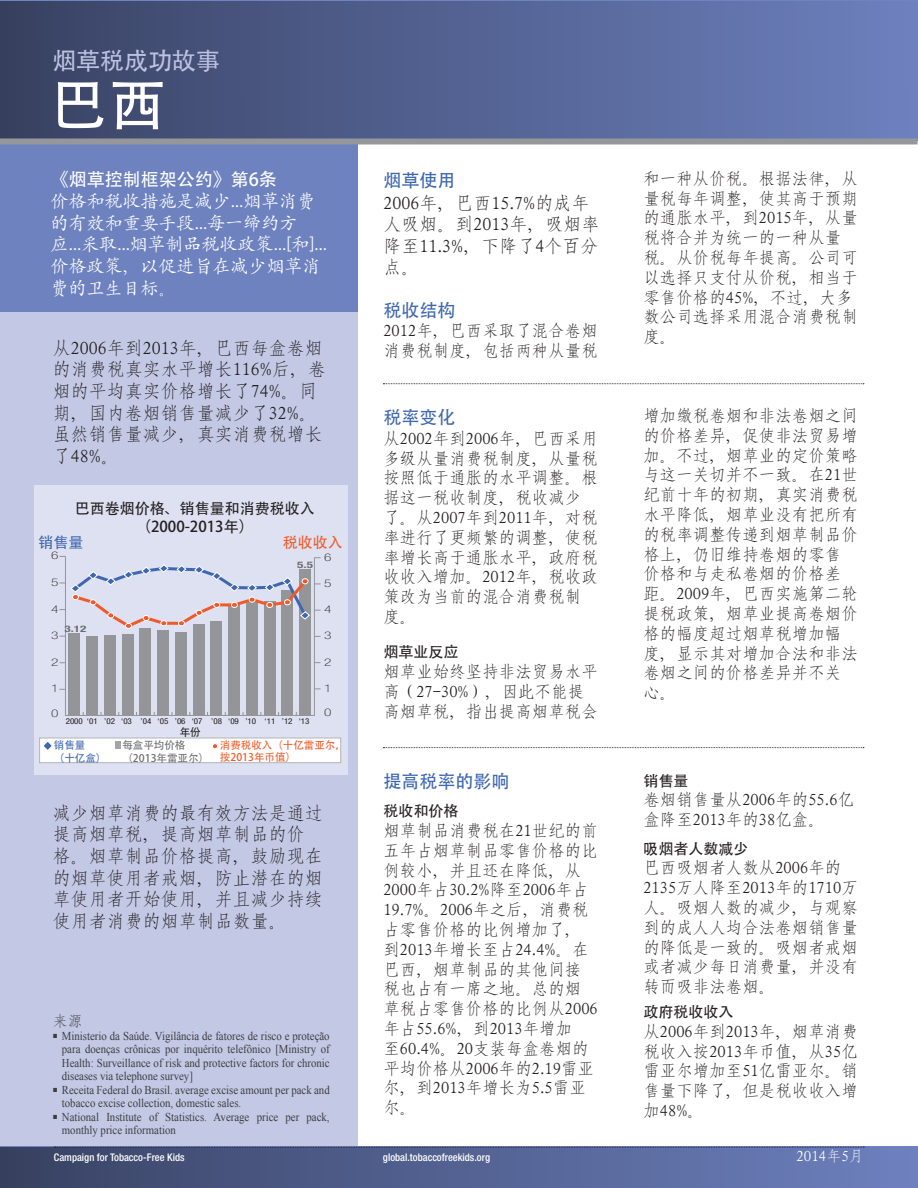
<style>
.page{position:relative;width:918px;height:1188px;background:#fff}
.page>*{position:absolute;margin:0;border:0;box-sizing:border-box;transform-origin:0 0}
.t1{font:500 57px "ST Heiti TC";color:#fff}
.t2{font:500 24px "ST Heiti TC";color:#bcc2e1}
.t3{font:18px/21.6px "SIL Fang Song Reg Jian";color:#231f20}
.t4{font:18px/21.6px "SIL Kai Reg Jian";color:#fff}
.t5{font:18px "Adobe Heiti Std";color:#3f67b1}
.t6{font:18px "Adobe Heiti Std";color:#fff}
.p_Cn{font:16.5px/19.8px "SIL Fang Song Reg Jian";color:#231f20}
.t7{font:15px/18px "Adobe Heiti Std";color:#231f20;text-align:center}
.t8{font:500 15px "ST Heiti TC";color:#231f20}
.t9{font:15px "SIL Fang Song Reg Jian";color:#fff}
.t10{font:15px "Adobe Heiti Std";color:#f15929}
.t11{font:15px "Adobe Heiti Std";color:#3f67b1}
.t12{font:15px "SIL Fang Song Reg Jian";color:#3e3e3f}
.t13{font:12px/13.5px "Times New Roman";color:#3e3e3f;scale:.9 1}
.p1{font:500 condensed 10.5px "Helvetica Neue";color:#fff}
.t14{font:10.5px/12.6px "Adobe Heiti Std";color:#f15929}
.t15{font:10.5px/12.6px "Adobe Heiti Std";color:#6d6e71}
.t16{font:100 condensed 10.5px "Helvetica Neue";color:#231f20;scale:1.46 1}
.t17{font:10.5px/12.6px "Adobe Heiti Std";color:#3f67b1}
.t18{font:10.5px "Adobe Heiti Std";color:#231f20}
.t19{font:700 condensed 9px "Helvetica Neue";color:#6d6e71;scale:1.46 1}
.t20{font:condensed 8.1px "Helvetica Neue";color:#231f20;scale:1.11 1}
.s1{font-size:9px}
</style>
<div class="page">
<div style="left:0;top:295px;width:358px;height:893px;background:#c3c8e5"></div>
<div style="left:0;top:1px;width:918px;height:139px;background:linear-gradient(to right,#384263,#6e81bf)"></div>
<div style="left:0;top:140px;width:358px;height:172px;background:#6e82c0"></div>
<div style="left:0;top:1147px;width:918px;height:41px;background:linear-gradient(to right,#384263,#6e81bf)"></div>
<div style="left:35px;top:486px;width:313px;height:289px;background:#dde1f1"></div>
<hr style="left:65px;top:715px;width:249px;height:1px;background:#939598">
<hr style="left:65px;top:556px;width:1px;height:160px;background:#939598">
<div style="left:69px;top:633px;width:11px;height:83px;background:#939598"></div>
<div style="left:86px;top:636px;width:12px;height:80px;background:#939598"></div>
<div style="left:104px;top:636px;width:12px;height:80px;background:#939598"></div>
<div style="left:122px;top:635px;width:11px;height:81px;background:#939598"></div>
<div style="left:140px;top:628px;width:11px;height:88px;background:#939598"></div>
<div style="left:157px;top:630px;width:12px;height:86px;background:#939598"></div>
<div style="left:175px;top:632px;width:12px;height:84px;background:#939598"></div>
<div style="left:193px;top:625px;width:11px;height:91px;background:#939598"></div>
<div style="left:211px;top:622px;width:11px;height:94px;background:#939598"></div>
<div style="left:228px;top:605px;width:12px;height:111px;background:#939598"></div>
<div style="left:246px;top:602px;width:12px;height:114px;background:#939598"></div>
<div style="left:264px;top:601px;width:11px;height:115px;background:#939598"></div>
<div style="left:282px;top:590px;width:11px;height:126px;background:#939598"></div>
<div style="left:299px;top:570px;width:12px;height:146px;background:#939598"></div>
<hr style="left:314px;top:558px;width:1px;height:158px;background:#939598">
<div style="left:40px;top:738px;width:301px;height:25px;background:#fff"></div>
<div style="left:39px;top:738px;width:302px;height:25px;border:1px solid #b2b3b7"></div>
<svg style="left:44px;top:742px;width:8px;height:8px"></svg>
<svg style="left:59px;top:564px;width:262px;height:66px"></svg>
<svg style="left:212px;top:743px;width:6px;height:6px"></svg>
<div style="left:116px;top:741px;width:5px;height:8px;background:#a4a5a9"></div>
<svg style="left:54px;top:1147px;width:810px;height:1px"></svg>
<div style="left:0;top:138px;width:918px;height:6px;background:#95979a"></div>
<svg style="left:383px;top:383px;width:481px;height:1px"></svg>
<svg style="left:383px;top:747px;width:481px;height:1px"></svg>
<p class="t2" style="left:52px;top:47px;width:169px">烟草税成功故事</p>
<p class="t1" style="left:52px;top:73px;width:116px">巴西</p>
<p class="t6" style="left:51px;top:168px;width:228px">《烟草控制框架公约》第6条</p>
<p class="t4" style="left:51px;top:189px;width:278px">价格和税收措施是减少…烟草消费的有效和重要手段…每一缔约方应…采取…烟草制品税收政策…[和]…价格政策，以促进旨在减少烟草消费的卫生目标。</p>
<p class="t3" style="left:53px;top:336px;width:275px">从2006年到2013年，巴西每盒卷烟的消费税真实水平增长116%后，卷烟的平均真实价格增长了74%。同期，国内卷烟销售量减少了32%。虽然销售量减少，真实消费税增长了48%。</p>
<p class="t7" style="left:75px;top:500px;width:241px">巴西卷烟价格、销售量和消费税收入（2000-2013年）</p>
<p class="t11" style="left:39px;top:534px;width:46px">销售量</p>
<p class="t10" style="left:283px;top:534px;width:61px">税收收入</p>
<p class="t16" style="left:51px;top:550px;width:7px">6</p>
<p class="t19" style="left:297px;top:559px;width:12px">5.5</p>
<p class="t16" style="left:324px;top:551px;width:7px">6</p>
<p class="t16" style="left:51px;top:576px;width:7px">5</p>
<p class="t16" style="left:324px;top:577px;width:7px">5</p>
<p class="t16" style="left:51px;top:603px;width:7px">4</p>
<p class="t16" style="left:324px;top:604px;width:7px">4</p>
<p class="t19" style="left:64px;top:623px;width:17px">3.12</p>
<p class="t16" style="left:51px;top:630px;width:7px">3</p>
<p class="t16" style="left:324px;top:630px;width:7px">3</p>
<p class="t16" style="left:51px;top:656px;width:7px">2</p>
<p class="t16" style="left:324px;top:656px;width:7px">2</p>
<p class="t16" style="left:51px;top:683px;width:7px">1</p>
<p class="t16" style="left:324px;top:682px;width:7px">1</p>
<p class="t16" style="left:51px;top:707px;width:7px">0</p>
<p class="t20" style="left:66px;top:716px;width:221px">2000 ‘01 ’02 ‘03 ’04 ‘05 ’06 ‘07 ’08 ‘09 ’10 ‘11 ’12 ‘13</p>
<p class="t18" style="left:180px;top:726px;width:22px">年份</p>
<p class="t16" style="left:324px;top:706px;width:7px">0</p>
<p class="t17" style="left:54px;top:740px;width:54px">销售量<br>（十亿盒）</p>
<p class="t15" style="left:122px;top:739px;width:88px">每盒平均价格（2013年雷亚尔）</p>
<p class="t14" style="left:220px;top:739px;width:128px">消费税收入（十亿雷亚尔，按2013年币值）</p>
<p class="t3" style="left:53px;top:801px;width:271px">减少烟草消费的最有效方法是通过提高烟草税，提高烟草制品的价格。烟草制品价格提高，鼓励现在的烟草使用者戒烟，防止潜在的烟草使用者开始使用，并且减少持续使用者消费的烟草制品数量。</p>
<p class="t12" style="left:53px;top:1011px;width:31px">来源</p>
<p class="t13" style="left:62px;top:1029px;width:299px;text-align:justify;text-indent:-9px"><span class="s1">■</span> Ministerio da Saúde. Vigilância de fatores de risco e proteção para doenças crônicas por inquérito telefônico [Ministry of Health: Surveillance of risk and protective factors for chronic diseases via telephone survey]</p>
<p class="t13" style="left:62px;top:1083px;width:299px;text-indent:-9px"><span class="s1">■</span> Receita Federal do Brasil. average excise amount per pack and tobacco excise collection, domestic sales.</p>
<p class="t13" style="left:62px;top:1110px;width:299px;text-indent:-9px"><span class="s1">■</span> National Institute of Statistics. Average price per pack, monthly price information</p>
<p class="t5" style="left:383px;top:170px;width:73px">烟草使用</p>
<p class="t3" style="left:383px;top:190px;width:217px">2006年，巴西15.7%的成年人吸烟。到2013年，吸烟率降至11.3%，下降了4个百分点。</p>
<p class="t5" style="left:383px;top:299px;width:73px">税收结构</p>
<p class="p_Cn" style="left:383px;top:320px;width:216px">2012年，巴西采取了混合卷烟消费税制度，包括两种从量税</p>
<p class="t5" style="left:383px;top:407px;width:73px">税率变化</p>
<p class="p_Cn" style="left:383px;top:427px;width:216px">从2002年到2006年，巴西采用多级从量消费税制度，从量税按照低于通胀的水平调整。根据这一税收制度，税收减少了。从2007年到2011年，对税率进行了更频繁的调整，使税率增长高于通胀水平，政府税收收入增加。2012年，税收政策改为当前的混合消费税制度。</p>
<p class="t8" style="left:383px;top:644px;width:76px">烟草业反应</p>
<p class="p_Cn" style="left:383px;top:660px;width:216px">烟草业始终坚持非法贸易水平高（27-30%），因此不能提高烟草税，指出提高烟草税会</p>
<p class="t5" style="left:383px;top:771px;width:127px">提高税率的影响</p>
<p class="t8" style="left:383px;top:803px;width:76px">税收和价格</p>
<p class="p_Cn" style="left:383px;top:819px;width:216px">烟草制品消费税在21世纪的前五年占烟草制品零售价格的比例较小，并且还在降低，从<br>2000年占30.2%降至2006年占<br>19.7%。2006年之后，消费税占零售价格的比例增加了，到2013年增长至占24.4%。在巴西，烟草制品的其他间接税也占有一席之地。总的烟草税占零售价格的比例从2006年占55.6%，到2013年增加至60.4%。20支装每盒卷烟的平均价格从2006年的2.19雷亚尔，到2013年增长为5.5雷亚尔。</p>
<p class="p_Cn" style="left:643px;top:167px;width:216px">和一种从价税。根据法律，从量税每年调整，使其高于预期的通胀水平，到2015年，从量税将合并为统一的一种从量税。从价税每年提高。公司可以选择只支付从价税，相当于零售价格的45%，不过，大多数公司选择采用混合消费税制度。</p>
<p class="p_Cn" style="left:643px;top:404px;width:216px">增加缴税卷烟和非法卷烟之间的价格差异，促使非法贸易增加。不过，烟草业的定价策略与这一关切并不一致。在21世纪前十年的初期，真实消费税水平降低，烟草业没有把所有的税率调整传递到烟草制品价格上，仍旧维持卷烟的零售价格和与走私卷烟的价格差距。2009年，巴西实施第二轮提税政策，烟草业提高卷烟价格的幅度超过烟草税增加幅度，显示其对增加合法和非法卷烟之间的价格差异并不关心。</p>
<p class="t8" style="left:643px;top:772px;width:46px">销售量</p>
<p class="p_Cn" style="left:643px;top:789px;width:212px">卷烟销售量从2006年的55.6亿盒降至2013年的38亿盒。</p>
<p class="t8" style="left:643px;top:840px;width:106px">吸烟者人数减少</p>
<p class="p_Cn" style="left:643px;top:857px;width:216px">巴西吸烟者人数从2006年的<br>2135万人降至2013年的1710万人。吸烟人数的减少，与观察到的成人人均合法卷烟销售量的降低是一致的。吸烟者戒烟或者减少每日消费量，并没有转而吸非法卷烟。</p>
<p class="t8" style="left:643px;top:1003px;width:91px">政府税收收入</p>
<p class="p_Cn" style="left:643px;top:1020px;width:216px;text-align:justify">从2006年到2013年，烟草消费税收入按2013年币值，从35亿雷亚尔增加至51亿雷亚尔。销售量下降了，但是税收收入增加48%。</p>
<p class="p1" style="left:54px;top:1151px;width:132px">Campaign for Tobacco-Free Kids</p>
<p class="p1" style="left:383px;top:1151px;width:109px">global.tobaccofreekids.org</p>
<p class="t9" style="left:796px;top:1146px;width:69px">2014年5月</p>
</div>
